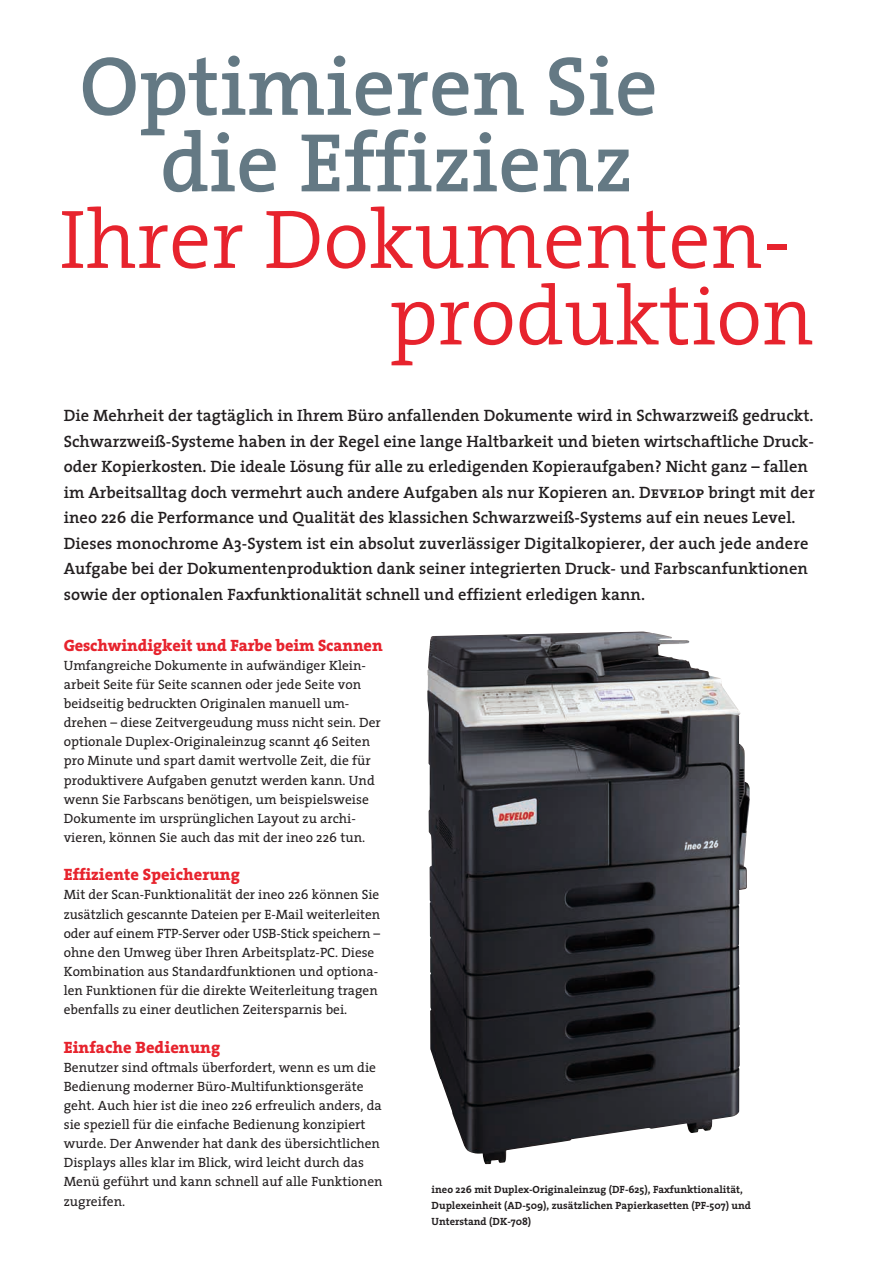
<style>
.page{position:relative;width:893px;height:1263px;background:#fff}
.page>*{position:absolute;margin:0;border:0;box-sizing:border-box;transform-origin:0 0}
.t1{font:300 84px/76.5px "The Serif";color:#e7232d;text-align:right}
.t2{font:600 84px/76.5px "The Serif";color:#647984}
.t3{font:600 16.5px/25.5px "The Serif";color:#231f20}
.t4{font:800 16.5px "The Serif";color:#e7232d}
.t5{font:13.5px/19.2px "The Serif";color:#231f20}
.t6{font:700 10.5px/15.9px "The Serif";color:#231f20}
.s1{font-family:"The Serif Semi Bold Caps";font-weight:400}
</style>
<div class="page">
<img style="left:427px;top:631px;width:322px;height:533px">
<h1 class="t2" style="left:160px;top:49px;width:499px;text-indent:-81px">Optimieren Sie die Effizienz</h1>
<h1 class="t1" style="left:60px;top:202px;width:756px">Ihrer Dokumenten&shy;produktion</h1>
<p class="t3" style="left:64px;top:403px;width:753px">Die Mehrheit der tagtäglich in Ihrem Büro anfallenden Dokumente wird in Schwarzweiß gedruckt.<br>Schwarzweiß-Systeme haben in der Regel eine lange Haltbarkeit und bieten wirtschaftliche Druck&shy;oder Kopierkosten. Die ideale Lösung für alle zu erledigenden Kopieraufgaben? Nicht ganz – fallen im Arbeitsalltag doch vermehrt auch andere Aufgaben als nur Kopieren an. <span class="s1">Develop</span> bringt mit der ineo 226 die Performance und Qualität des klassichen Schwarzweiß-Systems auf ein neues Level.<br>Dieses monochrome A3-System ist ein absolut zuverlässiger Digitalkopierer, der auch jede andere Aufgabe bei der Dokumentenproduktion dank seiner integrierten Druck- und Farbscanfunktionen sowie der optionalen Faxfunktionalität schnell und effizient erledigen kann.</p>
<p class="t4" style="left:64px;top:634px;width:320px">Geschwindigkeit und Farbe beim Scannen</p>
<p class="t5" style="left:64px;top:656px;width:319px">Umfangreiche Dokumente in aufwändiger Klein&shy;arbeit Seite für Seite scannen oder jede Seite von beidseitig bedruckten Originalen manuell um&shy;drehen – diese Zeitvergeudung muss nicht sein. Der optionale Duplex-Originaleinzug scannt 46 Seiten pro Minute und spart damit wertvolle Zeit, die für produktivere Aufgaben genutzt werden kann. Und wenn Sie Farbscans benötigen, um beispielsweise Dokumente im ursprünglichen Layout zu archi&shy;vieren, können Sie auch das mit der ineo 226 tun.</p>
<p class="t4" style="left:64px;top:864px;width:178px">Effiziente Speicherung</p>
<p class="t5" style="left:64px;top:885px;width:318px">Mit der Scan-Funktionalität der ineo 226 können Sie zusätzlich gescannte Dateien per E-Mail weiterleiten oder auf einem FTP-Server oder USB-Stick speichern – ohne den Umweg über Ihren Arbeitsplatz--PC. Diese Kombination aus Standardfunktionen und optiona&shy;len Funktionen für die direkte Weiterleitung tragen ebenfalls zu einer deutlichen Zeitersparnis bei.</p>
<p class="t4" style="left:64px;top:1036px;width:158px">Einfache Bedienung</p>
<p class="t5" style="left:64px;top:1057px;width:320px">Benutzer sind oftmals überfordert, wenn es um die Bedienung moderner Büro-Multifunktionsgeräte geht. Auch hier ist die ineo 226 erfreulich anders, da sie speziell für die einfache Bedienung konzipiert wurde. Der Anwender hat dank des übersichtlichen Displays alles klar im Blick, wird leicht durch das Menü geführt und kann schnell auf alle Funktionen zugreifen.</p>
<p class="t6" style="left:432px;top:1181px;width:321px">ineo 226 mit Duplex-Originaleinzug (DF-625), Faxfunktionalität,<br>Duplexeinheit (AD-509), zusätzlichen Papierkasetten (PF-507) und<br>Unterstand (DK-708)</p>
</div>
